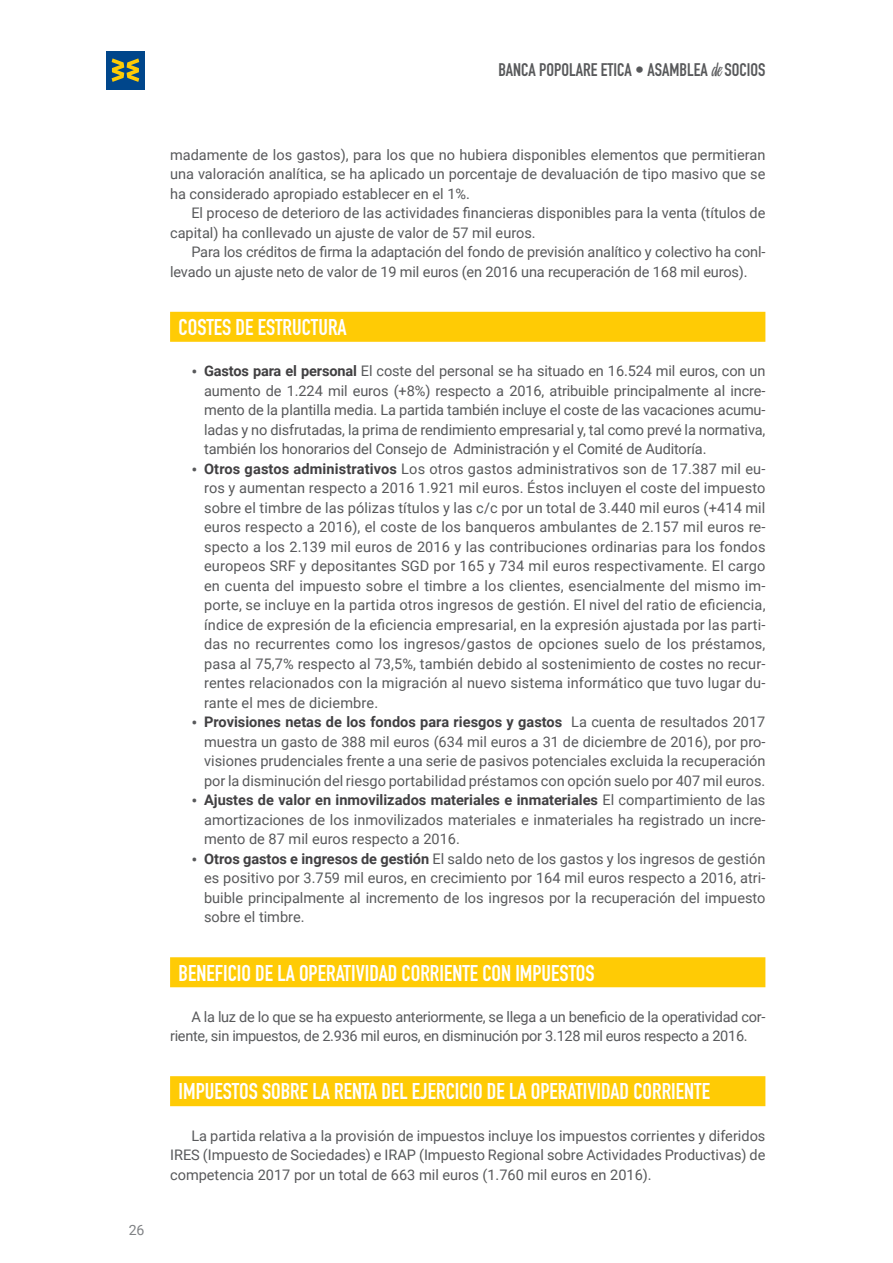
<style>
.page{position:relative;width:893px;height:1263px;background:#fff}
.page>*{position:absolute;margin:0;border:0;box-sizing:border-box;transform-origin:0 0}
.t1{font:22.5px "DIN Engschrift Std";color:#fff}
.t2{font:18px "DIN Engschrift Std";color:#58595b}
.t3{font:14.55px/19.5px "Roboto";color:#58595b;text-align:justify}
.t4{font:14.55px/19.5px "Roboto";letter-spacing:-.02em;color:#58595b}
.t5{font:14.1px "Roboto";color:#808285}
.s1{font-family:"Linotype Gneisenauette";font-weight:300}
.s2{font-size:18px}
.s3{font-weight:700;color:#414042}
</style>
<div class="page">
<div style="left:106px;top:51px;width:39px;height:38px;background:#00468b"></div>
<svg style="left:112px;top:58px;width:27px;height:24px"></svg>
<div style="left:170px;top:312px;width:595px;height:30px;background:#ffcb05"></div>
<div style="left:170px;top:957px;width:595px;height:30px;background:#ffcb05"></div>
<div style="left:170px;top:1076px;width:595px;height:30px;background:#ffcb05"></div>
<p class="t2" style="left:498px;top:59px;width:269px">BANCA POPOLARE ETICA • ASAMBLEA <span class="s1">de</span> SOCIOS</p>
<p class="t5" style="left:129px;top:1220px;width:17px">26</p>
<p class="t3" style="left:170px;top:144px;width:597px">madamente de los gastos), para los que no hubiera disponibles elementos que permitieran una valoración analítica, se ha aplicado un porcentaje de devaluación de tipo masivo que se ha considerado apropiado establecer en el 1%.</p>
<p class="t3" style="left:170px;top:203px;width:597px;text-indent:21px">El proceso de deterioro de las actividades financieras disponibles para la venta (títulos de capital) ha conllevado un ajuste de valor de 57 mil euros.</p>
<p class="t3" style="left:170px;top:242px;width:597px;text-indent:21px">Para los créditos de firma la adaptación del fondo de previsión analítico y colectivo ha conl&shy;levado un ajuste neto de valor de 19 mil euros (en 2016 una recuperación de 168 mil euros).</p>
<h1 class="t1" style="left:179px;top:314px;width:19px">COSTES</h1>
<h1 class="t1" style="left:236px;top:314px;width:32px">DE ESTRUCTURA</h1>
<p class="t3" style="left:204px;top:361px;width:563px;text-indent:-13px"><span class="s2">•</span> <span class="s3">Gastos para el personal</span> El coste del personal se ha situado en 16.524 mil euros, con un aumento de 1.224 mil euros (+8%) respecto a 2016, atribuible principalmente al incre&shy;mento de la plantilla media. La partida también incluye el coste de las vacaciones acumu&shy;ladas y no disfrutadas, la prima de rendimiento empresarial y, tal como prevé la normativa, también los honorarios del Consejo de Administración y el Comité de Auditoría.</p>
<p class="t3" style="left:204px;top:458px;width:563px;text-indent:-13px"><span class="s2">•</span> <span class="s3">Otros gastos administrativos</span> Los otros gastos administrativos son de 17.387 mil eu&shy;ros y aumentan respecto a 2016 1.921 mil euros. Éstos incluyen el coste del impuesto sobre el timbre de las pólizas títulos y las c/c por un total de 3.440 mil euros (+414 mil euros respecto a 2016), el coste de los banqueros ambulantes de 2.157 mil euros re&shy;specto a los 2.139 mil euros de 2016 y las contribuciones ordinarias para los fondos europeos SRF y depositantes SGD por 165 y 734 mil euros respectivamente. El cargo en cuenta del impuesto sobre el timbre a los clientes, esencialmente del mismo im&shy;porte, se incluye en la partida otros ingresos de gestión. El nivel del ratio de eficiencia, índice de expresión de la eficiencia empresarial, en la expresión ajustada por las parti&shy;das no recurrentes como los ingresos/gastos de opciones suelo de los préstamos, pasa al 75,7% respecto al 73,5%, también debido al sostenimiento de costes no recur&shy;rentes relacionados con la migración al nuevo sistema informático que tuvo lugar du&shy;rante el mes de diciembre.</p>
<p class="t3" style="left:204px;top:712px;width:563px;text-indent:-13px"><span class="s2">•</span> <span class="s3">Provisiones netas de los fondos para riesgos y gastos</span> La cuenta de resultados 2017 muestra un gasto de 388 mil euros (634 mil euros a 31 de diciembre de 2016), por pro&shy;visiones prudenciales frente a una serie de pasivos potenciales excluida la recuperación por la disminución del riesgo portabilidad préstamos con opción suelo por 407 mil euros.</p>
<p class="t3" style="left:204px;top:790px;width:563px;text-indent:-13px"><span class="s2">•</span> <span class="s3">Ajustes de valor en inmovilizados materiales e inmateriales</span> El compartimiento de las amortizaciones de los inmovilizados materiales e inmateriales ha registrado un incre&shy;mento de 87 mil euros respecto a 2016.</p>
<p class="t3" style="left:204px;top:848px;width:563px;text-indent:-13px"><span class="s2">•</span> <span class="s3">Otros gastos e ingresos de gestión</span> El saldo neto de los gastos y los ingresos de gestión es positivo por 3.759 mil euros, en crecimiento por 164 mil euros respecto a 2016, atri&shy;buible principalmente al incremento de los ingresos por la recuperación del impuesto sobre el timbre.</p>
<h1 class="t1" style="left:179px;top:959px;width:19px">BENEFICIO</h1>
<h1 class="t1" style="left:255px;top:959px;width:53px">DELA OPERATIVI</h1>
<h1 class="t1" style="left:369px;top:959px;width:42px">DAD CORRIENTE</h1>
<h1 class="t1" style="left:482px;top:959px;width:43px">CON IMPUESTOS</h1>
<p class="t4" style="left:170px;top:1006px;width:597px;text-indent:21px">A la luz de lo que se ha expuesto anteriormente, se llega a un beneficio de la operatividad cor&shy;riente, sin impuestos, de 2.936 mil euros, en disminución por 3.128 mil euros respecto a 2016.</p>
<h1 class="t1" style="left:179px;top:1078px;width:15px">IMPUESTOS</h1>
<h1 class="t1" style="left:262px;top:1078px;width:11px">SOBRE</h1>
<h1 class="t1" style="left:312px;top:1078px;width:32px">LA RENTA</h1>
<h1 class="t1" style="left:382px;top:1078px;width:40px">DEL EJERCICIO</h1>
<h1 class="t1" style="left:487px;top:1078px;width:53px">DELA OPERATIVI</h1>
<h1 class="t1" style="left:601px;top:1078px;width:42px">DAD CORRIENTE</h1>
<p class="t3" style="left:170px;top:1125px;width:597px;text-indent:21px">La partida relativa a la provisión de impuestos incluye los impuestos corrientes y diferidos IRES (Impuesto de Sociedades) e IRAP (Impuesto Regional sobre Actividades Productivas) de competencia 2017 por un total de 663 mil euros (1.760 mil euros en 2016).</p>
</div>
